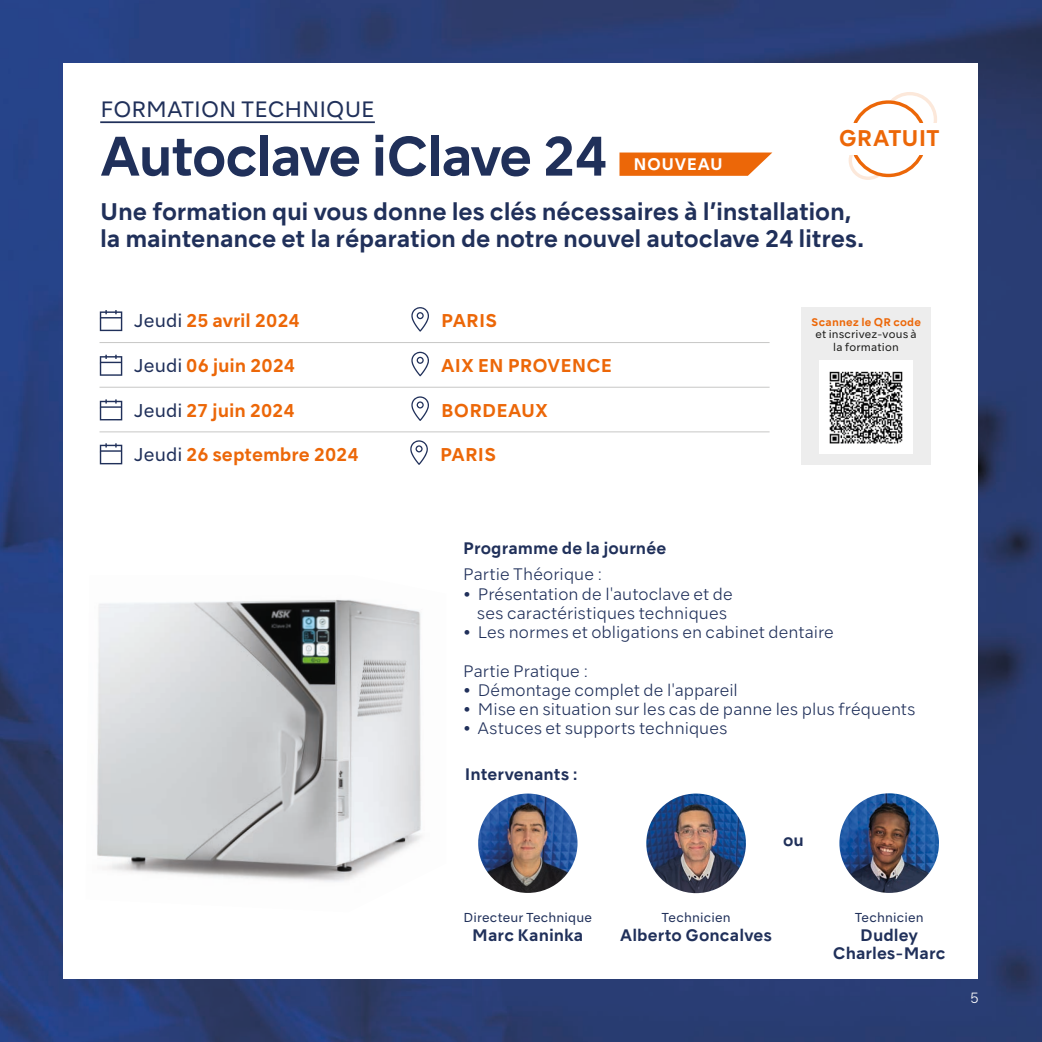
<style>
.page{position:relative;width:1042px;height:1042px;background:#fff}
.page>*{position:absolute;margin:0;border:0;box-sizing:border-box;transform-origin:0 0}
.t1{font:700 52.5px "NSKTSRE";letter-spacing:-.035em;color:#20305a}
.t2{font:700 22.75px/27.3px "NSKTSRE";letter-spacing:-.01em;color:#20305a}
.t3{font:700 21.35px "NSKTSRE";letter-spacing:-.005em;color:#ec6708}
.t4{font:21px "NSKTSRE";color:#20305a}
.t5{font:700 17.5px "NSKTSRE";color:#ec6708}
.t6{font:700 15.92px "NSKTSRE";letter-spacing:.035em;color:#fff}
.t7{font:300 15.75px/19.2px "NSKTSRE";letter-spacing:.005em;color:#20305a;text-align:center}
.t8{font:700 15.75px/17.5px "NSKTSRE";letter-spacing:.005em;color:#20305a;text-align:center}
.t9{font:300 14px "NSKTSRE";color:#fff}
.t10{font:12.25px "NSKTSRE";letter-spacing:.015em;color:#20305a}
.t11{font:10.5px/12.6px "NSKTSRE";letter-spacing:.02em;color:#1d1d1b;text-align:center}
.t12{font:700 10.5px "NSKTSRE";letter-spacing:.02em;color:#ec6708}
.s1{font-weight:400;color:#20305a}
</style>
<div class="page">
<img style="left:0;top:0;width:1042px;height:1042px">
<div style="left:63px;top:63px;width:914px;height:916px;background:#fff"></div>
<div style="left:848px;top:141px;width:40px;height:39px;border:3px solid #ec6708;border-radius:50%"></div>
<div style="left:882px;top:92px;width:55px;height:55px;border:3px solid #ec6708;border-radius:50%"></div>
<div style="left:851px;top:102px;width:74px;height:73px;background:#fff;border-radius:50%"></div>
<div style="left:850px;top:100px;width:77px;height:77px;border:3px solid #ec6708;border-radius:50%"></div>
<div style="left:833px;top:123px;width:112px;height:32px;background:#fff"></div>
<svg style="left:619px;top:152px;width:153px;height:24px;background:#ed7722"></svg>
<img style="left:478px;top:793px;width:99px;height:100px;border-radius:50px">
<img style="left:646px;top:793px;width:100px;height:100px;border-radius:50px">
<img style="left:839px;top:793px;width:100px;height:100px;border-radius:50px">
<hr style="left:100px;top:121px;width:275px;height:2px;background:#20305a">
<svg style="left:100px;top:310px;width:22px;height:21px"></svg>
<svg style="left:100px;top:355px;width:22px;height:21px"></svg>
<svg style="left:100px;top:399px;width:22px;height:21px"></svg>
<svg style="left:100px;top:443px;width:22px;height:21px"></svg>
<svg style="left:411px;top:307px;width:18px;height:25px"></svg>
<svg style="left:411px;top:352px;width:18px;height:24px"></svg>
<svg style="left:411px;top:396px;width:18px;height:25px"></svg>
<svg style="left:410px;top:440px;width:18px;height:25px"></svg>
<hr style="left:99px;top:342px;width:670px;height:1px;background:#c7c7c6">
<hr style="left:99px;top:387px;width:670px;height:1px;background:#c7c7c6">
<hr style="left:99px;top:431px;width:670px;height:1px;background:#c7c7c6">
<img style="left:97px;top:599px;width:325px;height:283px">
<div style="left:801px;top:308px;width:129px;height:157px;background:#ededed"></div>
<div style="left:819px;top:360px;width:94px;height:94px;background:#fff"></div>
<img style="left:829px;top:371px;width:74px;height:73px">
<h3 class="t4" style="left:100px;top:95px;width:276px">FORMATION TECHNIQUE</h3>
<h1 class="t1" style="left:100px;top:120px;width:509px">Autoclave iClave 24</h1>
<p class="t6" style="left:633px;top:154px;width:91px">NOUVEAU</p>
<h3 class="t3" style="left:839px;top:124px;width:102px">GRATUIT</h3>
<h2 class="t2" style="left:100px;top:197px;width:765px">Une formation qui vous donne les clés nécessaires à l’installation, la maintenance et la réparation de notre nouvel autoclave 24 litres.</h2>
<p class="t5" style="left:134px;top:309px;width:167px"><span class="s1">Jeudi</span> 25 avril 2024</p>
<p class="t5" style="left:134px;top:354px;width:162px"><span class="s1">Jeudi</span> 06 juin 2024</p>
<p class="t5" style="left:134px;top:398px;width:162px"><span class="s1">Jeudi</span> 27 juin 2024</p>
<p class="t5" style="left:134px;top:442px;width:226px"><span class="s1">Jeudi</span> 26 septembre 2024</p>
<p class="t5" style="left:441px;top:309px;width:58px">PARIS</p>
<p class="t5" style="left:441px;top:354px;width:172px">AIX EN PROVENCE</p>
<p class="t5" style="left:441px;top:398px;width:108px">BORDEAUX</p>
<p class="t5" style="left:440px;top:442px;width:58px">PARIS</p>
<p class="t12" style="left:811px;top:315px;width:112px">Scannez le QR code</p>
<p class="t11" style="left:815px;top:328px;width:103px">et inscrivez-vous à la formation</p>
<p class="t8" style="left:463px;top:540px;width:205px">Programme de la journée</p>
<p class="t7" style="left:463px;top:565px;width:141px">Partie Théorique :</p>
<p class="t7" style="left:463px;top:584px;width:271px">• Présentation de l'autoclave et de ses caractéristiques techniques</p>
<p class="t7" style="left:463px;top:623px;width:372px">• Les normes et obligations en cabinet dentaire</p>
<p class="t7" style="left:463px;top:661px;width:127px">Partie Pratique :</p>
<p class="t7" style="left:463px;top:680px;width:276px">• Démontage complet de l'appareil</p>
<p class="t7" style="left:463px;top:699px;width:454px">• Mise en situation sur les cas de panne les plus fréquents</p>
<p class="t7" style="left:463px;top:719px;width:266px">• Astuces et supports techniques</p>
<p class="t8" style="left:465px;top:765px;width:114px">Intervenants :</p>
<p class="t8" style="left:783px;top:831px;width:22px">ou</p>
<p class="t10" style="left:463px;top:909px;width:130px">Directeur Technique</p>
<p class="t8" style="left:472px;top:926px;width:113px">Marc Kaninka</p>
<p class="t10" style="left:661px;top:909px;width:71px">Technicien</p>
<p class="t8" style="left:620px;top:926px;width:153px">Alberto Goncalves</p>
<p class="t10" style="left:854px;top:909px;width:71px">Technicien</p>
<p class="t8" style="left:833px;top:926px;width:114px">Dudley<br>Charles-Marc</p>
<p class="t9" style="left:970px;top:988px;width:10px">5</p>
</div>
